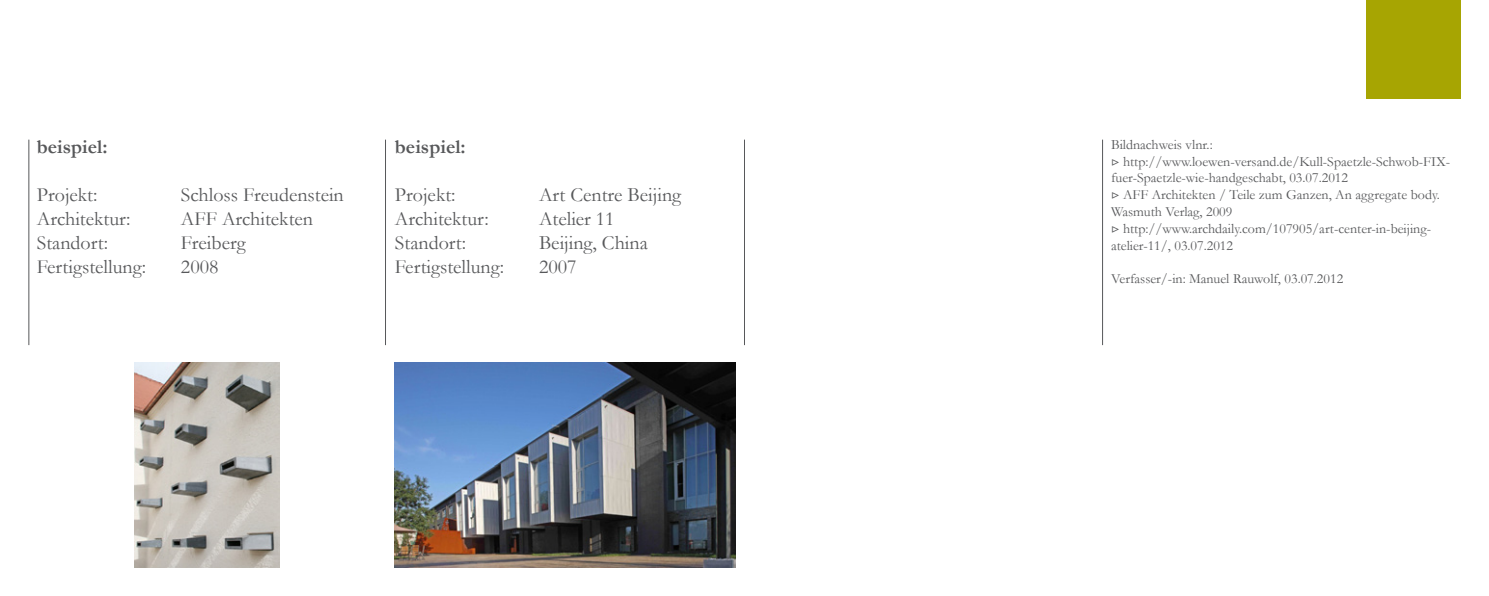
<style>
.page{position:relative;width:1489px;height:596px;background:#fff}
.page>*{position:absolute;margin:0;border:0;box-sizing:border-box;transform-origin:0 0}
.t1{font:20px "Garamond";color:#57585a}
.t2{font:700 20px "Garamond";color:#57585a}
.t3{font:14px/16.8px "Garamond";color:#57585a}
.s1{font-family:"Minion Pro"}
</style>
<div class="page">
<hr style="left:28px;top:139px;width:1px;height:206px;background:#57585a">
<hr style="left:385px;top:139px;width:1px;height:206px;background:#57585a">
<hr style="left:744px;top:139px;width:1px;height:206px;background:#57585a">
<hr style="left:1101px;top:139px;width:1px;height:206px;background:#57585a">
<img style="left:135px;top:362px;width:144px;height:205px">
<img style="left:395px;top:362px;width:341px;height:205px">
<div style="left:1365px;top:0;width:95px;height:98px;background:#a7a502"></div>
<p class="t2" style="left:37px;top:133px;width:72px">beispiel:</p>
<p class="t1" style="left:37px;top:181px;width:62px">Projekt:</p>
<p class="t1" style="left:181px;top:181px;width:164px">Schloss Freudenstein</p>
<p class="t1" style="left:37px;top:205px;width:95px">Architektur:</p>
<p class="t1" style="left:181px;top:205px;width:134px">AFF Architekten</p>
<p class="t1" style="left:37px;top:229px;width:73px">Standort:</p>
<p class="t1" style="left:181px;top:229px;width:66px">Freiberg</p>
<p class="t1" style="left:37px;top:253px;width:111px">Fertigstellung:</p>
<p class="t1" style="left:181px;top:253px;width:39px">2008</p>
<p class="t2" style="left:395px;top:133px;width:72px">beispiel:</p>
<p class="t1" style="left:395px;top:181px;width:62px">Projekt:</p>
<p class="t1" style="left:539px;top:181px;width:144px">Art Centre Beijing</p>
<p class="t1" style="left:395px;top:205px;width:95px">Architektur:</p>
<p class="t1" style="left:539px;top:205px;width:77px">Atelier 11</p>
<p class="t1" style="left:395px;top:229px;width:73px">Standort:</p>
<p class="t1" style="left:539px;top:229px;width:110px">Beijing, China</p>
<p class="t1" style="left:395px;top:253px;width:111px">Fertigstellung:</p>
<p class="t1" style="left:539px;top:253px;width:39px">2007</p>
<p class="t3" style="left:1110px;top:135px;width:103px">Bildnachweis vlnr.:</p>
<p class="t3" style="left:1110px;top:152px;width:341px"><span class="s1">▷</span> http://www.loewen-versand.de/Kull-Spaetzle-Schwob-FIX&shy;fuer-Spaetzle-wie-handgeschabt, 03.07.2012</p>
<p class="t3" style="left:1110px;top:186px;width:330px"><span class="s1">▷</span> AFF Architekten / Teile zum Ganzen, An aggregate body.<br>Wasmuth Verlag, 2009</p>
<p class="t3" style="left:1110px;top:219px;width:321px"><span class="s1">▷</span> http://www.archdaily.com/107905/art-center-in-beijing&shy;atelier-11/, 03.07.2012</p>
<p class="t3" style="left:1110px;top:270px;width:234px">Verfasser/-in: Manuel Rauwolf, 03.07.2012</p>
</div>
